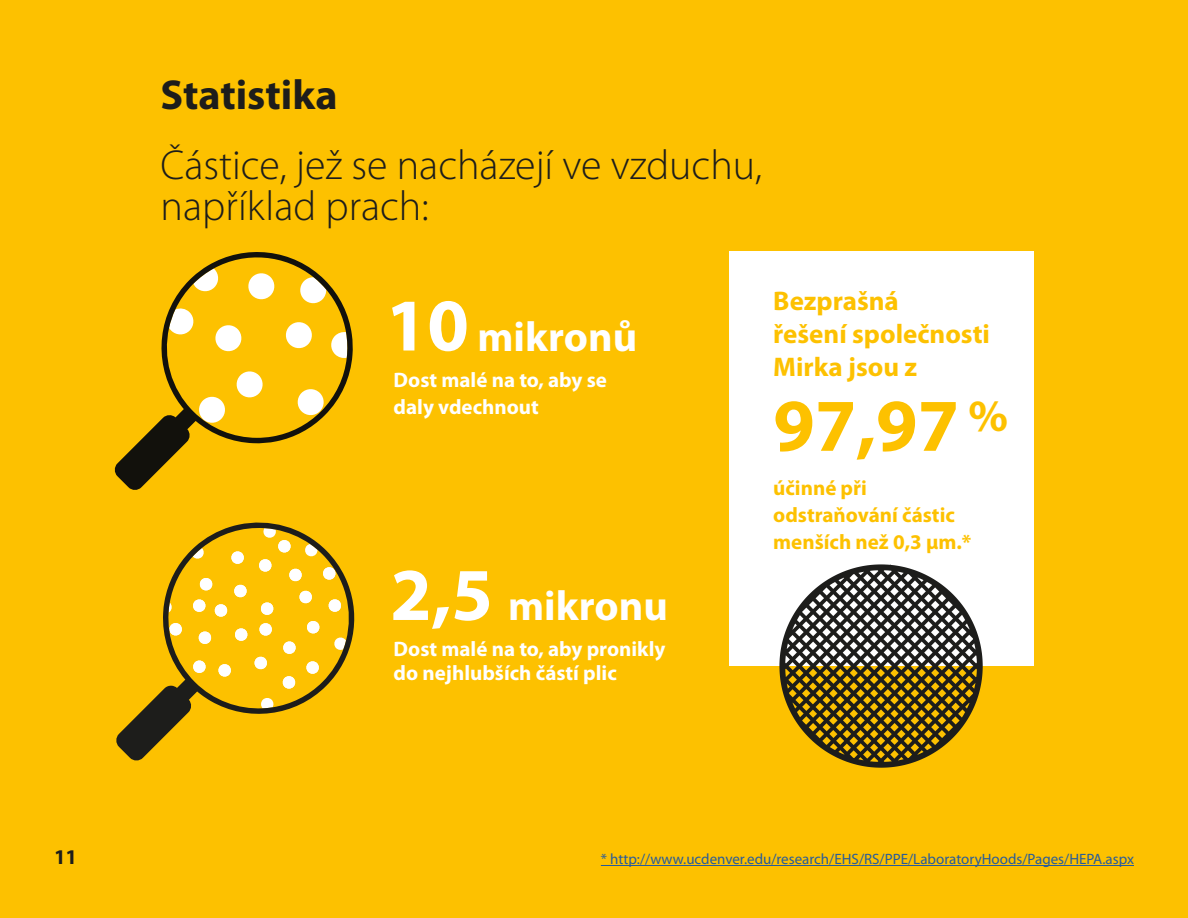
<style>
.page{position:relative;width:1188px;height:918px;background:#fdc100}
.page>*{position:absolute;margin:0;border:0;box-sizing:border-box;transform-origin:0 0}
.t1{font:700 75px "Myriad Pro";color:#fdc100}
.t2{font:300 42px/41.4px "Myriad Pro";color:#1d1d1b}
.t3{font:700 42px "Myriad Pro";color:#fff}
.t4{font:700 42px "Myriad Pro";color:#1d1d1b}
.t5{font:700 27px/33px "Myriad Pro";color:#fdc100}
.t6{font:700 21px/27px "Myriad Pro";color:#fff}
.t7{font:700 21px/27px "Myriad Pro";color:#fdc100}
.t8{font:700 21px "Myriad Pro";color:#1d1d1b}
.t9{font:15px "Myriad Pro";color:#275b9b}
.s1{font-size:75px}
</style>
<div class="page">
<div style="left:729px;top:251px;width:304px;height:415px;background:#fff"></div>
<hr style="left:601px;top:865px;width:533px;height:1px;background:#275b9b">
<svg style="left:779px;top:564px;width:204px;height:204px"></svg>
<svg style="left:116px;top:522px;width:239px;height:239px"></svg>
<svg style="left:114px;top:252px;width:239px;height:238px"></svg>
<h2 class="t4" style="left:161px;top:68px;width:178px">Statistika</h2>
<h2 class="t2" style="left:161px;top:144px;width:603px">Částice, jež se nacházejí ve vzduchu, například prach:</h2>
<h2 class="t3" style="left:386px;top:309px;width:253px"><span class="s1">10</span> mikronů</h2>
<p class="t6" style="left:394px;top:365px;width:215px">Dost malé na to, aby se daly vdechnout</p>
<h2 class="t3" style="left:390px;top:578px;width:279px"><span class="s1">2,5</span> mikronu</h2>
<p class="t6" style="left:394px;top:636px;width:273px;line-height:24px">Dost malé na to, aby pronikly do nejhlubších částí plic</p>
<p class="t5" style="left:773px;top:283px;width:218px">Bezprašná<br>řešení společnosti<br>Mirka jsou z</p>
<h1 class="t1" style="left:773px;top:377px;width:236px">97,97 <sup>%</sup></h1>
<p class="t7" style="left:773px;top:473px;width:200px">účinné při odstraňování částic menších než 0,3 µm.*</p>
<p class="t8" style="left:54px;top:843px;width:25px">11</p>
<p class="t9" style="left:601px;top:850px;width:535px">* http://www.ucdenver.edu/research/EHS/RS/PPE/LaboratoryHoods/Pages/HEPA.aspx</p>
</div>
